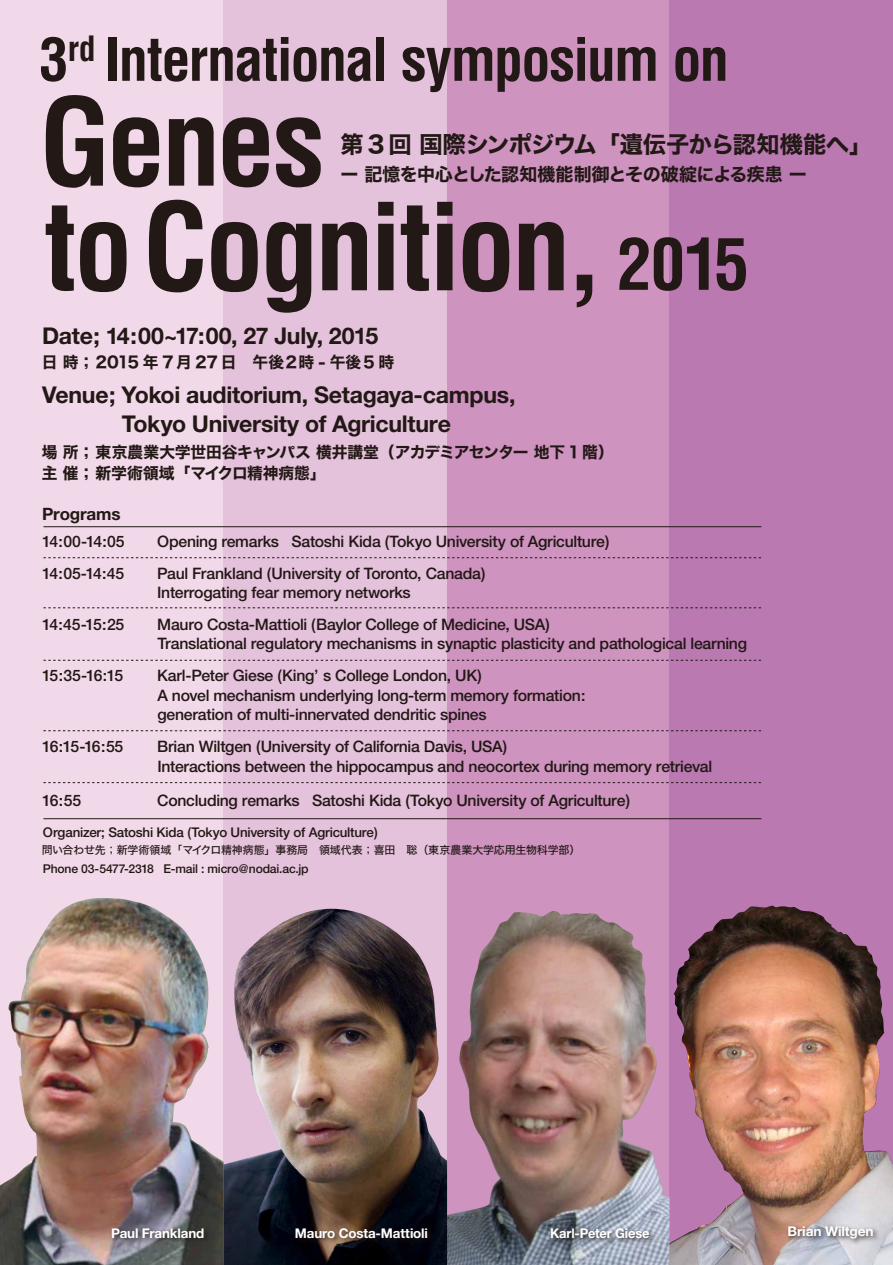
<style>
.page{position:relative;width:893px;height:1265px;background:#fff}
.page>*{position:absolute;margin:0;border:0;box-sizing:border-box;transform-origin:0 0}
.t1{font:700 condensed 117.98px/104.6px "Helvetica";letter-spacing:-.03em;color:#221815}
.t2{font:700 condensed 69.82px "Helvetica";color:#221815}
.t3{font:700 condensed 58.35px "Helvetica";letter-spacing:-.03em;color:#221815}
.t4{font:23.25px "Hira Kaku Std N W7";letter-spacing:-.02em;color:#221815}
.t5{font:700 23.1px/29.5px "Helvetica Neue";letter-spacing:-.015em;color:#221815}
.t6{font:18px "Hira Kaku Std N W7";letter-spacing:-.025em;color:#221815}
.t7{font:700 17.02px "Helvetica Neue";letter-spacing:-.01em;color:#221815}
.t8{font:500 15.83px/19.4px "Helvetica Neue";letter-spacing:-.02em;color:#221815}
.t9{font:15.75px/21px "Hira Kaku Std N W7";letter-spacing:-.015em;color:#221815}
.t10{font:15.75px "Hira Kaku Std N W7";letter-spacing:.04em;color:#221815}
.t11{font:700 13.35px "Helvetica Neue";letter-spacing:-.01em;color:#fff}
.t12{font:500 13.35px "Helvetica Neue";letter-spacing:-.015em;color:#221815}
.t13{font:500 12.15px "Helvetica Neue";letter-spacing:-.015em;color:#221815}
.t14{font:10.95px "Hira Kaku Std N W5";letter-spacing:-.01em;color:#221815}
</style>
<div class="page">
<div style="left:0;top:0;width:224px;height:1265px;background:#f1d9e9"></div>
<div style="left:224px;top:0;width:223px;height:1265px;background:#e5c2dc"></div>
<div style="left:447px;top:0;width:223px;height:1265px;background:#ce93bf"></div>
<div style="left:669px;top:0;width:224px;height:1265px;background:#ba79b1"></div>
<img style="left:0;top:898px;width:224px;height:367px">
<img style="left:447px;top:911px;width:222px;height:354px">
<img style="left:224px;top:909px;width:223px;height:356px">
<img style="left:669px;top:906px;width:224px;height:359px">
<svg style="left:43px;top:557px;width:718px;height:1px"></svg>
<svg style="left:43px;top:730px;width:718px;height:1px"></svg>
<hr style="left:43px;top:526px;width:718px;height:1px;background:#221815">
<hr style="left:43px;top:818px;width:718px;height:1px;background:#221815">
<svg style="left:43px;top:607px;width:718px;height:1px"></svg>
<svg style="left:43px;top:660px;width:718px;height:1px"></svg>
<svg style="left:43px;top:782px;width:718px;height:1px"></svg>
<img style="left:107px;top:1221px;width:106px;height:29px">
<img style="left:545px;top:1222px;width:117px;height:27px">
<img style="left:290px;top:1222px;width:150px;height:28px">
<img style="left:783px;top:1220px;width:103px;height:27px">
<h3 class="t3" style="left:39px;top:24px;width:691px">3<sup>rd</sup> International symposium on</h3>
<h3 class="t4" style="left:341px;top:127px;width:533px">第 3 回 国際シンポジウム「遺伝子から認知機能へ」</h3>
<h1 class="t1" style="left:39px;top:90px;width:566px">Genes toCognition,</h1>
<p class="t6" style="left:341px;top:160px;width:468px">ー 記憶を中心とした認知機能制御とその破綻による疾患 ー</p>
<h2 class="t2" style="left:617px;top:222px;width:133px">2015</h2>
<h3 class="t5" style="left:42px;top:321px;width:337px">Date; 14:00~17:00, 27 July, 2015</h3>
<h3 class="t5" style="left:122px;top:379px;width:395px;text-indent:-80px">Venue; Yokoi auditorium, Setagaya-campus,<br>Tokyo University of Agriculture</h3>
<p class="t10" style="left:42px;top:350px;width:354px">日 時； 2015 年 7月27日　午後2時 - 午後5 時</p>
<p class="t9" style="left:42px;top:442px;width:573px">場 所； 東京農業大学世田谷キャンパス 横井講堂（アカデミアセンター 地下 1 階）主 催； 新学術領域「マイクロ精神病態」</p>
<p class="t7" style="left:42px;top:503px;width:80px">Programs</p>
<p class="t8" style="left:42px;top:532px;width:84px">14:00-14:05</p>
<p class="t8" style="left:157px;top:532px;width:454px">Opening remarks Satoshi Kida (Tokyo University of Agriculture)</p>
<p class="t8" style="left:42px;top:563px;width:84px">14:05-14:45</p>
<p class="t8" style="left:157px;top:563px;width:330px">Paul Frankland (University of Toronto, Canada)<br>Interrogating fear memory networks</p>
<p class="t8" style="left:42px;top:614px;width:84px">14:45-15:25</p>
<p class="t8" style="left:157px;top:614px;width:591px">Mauro Costa-Mattioli (Baylor College of Medicine, USA)<br>Translational regulatory mechanisms in synaptic plasticity and pathological learning</p>
<p class="t8" style="left:42px;top:666px;width:83px">15:35-16:15</p>
<p class="t8" style="left:157px;top:666px;width:430px">Karl-Peter Giese (King’ s College London, UK)<br>A novel mechanism underlying long-term memory formation: generation of multi-innervated dendritic spines</p>
<p class="t8" style="left:42px;top:737px;width:83px">16:15-16:55</p>
<p class="t8" style="left:157px;top:737px;width:556px">Brian Wiltgen (University of California Davis, USA)<br>Interactions between the hippocampus and neocortex during memory retrieval</p>
<p class="t8" style="left:42px;top:790px;width:41px">16:55</p>
<p class="t8" style="left:157px;top:790px;width:474px">Concluding remarks Satoshi Kida (Tokyo University of Agriculture)</p>
<p class="t12" style="left:43px;top:824px;width:336px">Organizer; Satoshi Kida (Tokyo University of Agriculture)</p>
<p class="t13" style="left:43px;top:861px;width:267px">Phone 03-5477-2318 E-mail : micro@nodai.ac.jp</p>
<p class="t14" style="left:42px;top:841px;width:540px">問い合わせ先；新学術領域「マイクロ精神病態」事務局　領域代表；喜田　聡（東京農業大学応用生物科学部）</p>
<p class="t11" style="left:111px;top:1225px;width:95px">Paul Frankland</p>
<p class="t11" style="left:295px;top:1225px;width:135px">Mauro Costa-Mattioli</p>
<p class="t11" style="left:550px;top:1225px;width:101px">Karl-Peter Giese</p>
<p class="t11" style="left:787px;top:1223px;width:88px">Brian Wiltgen</p>
</div>
